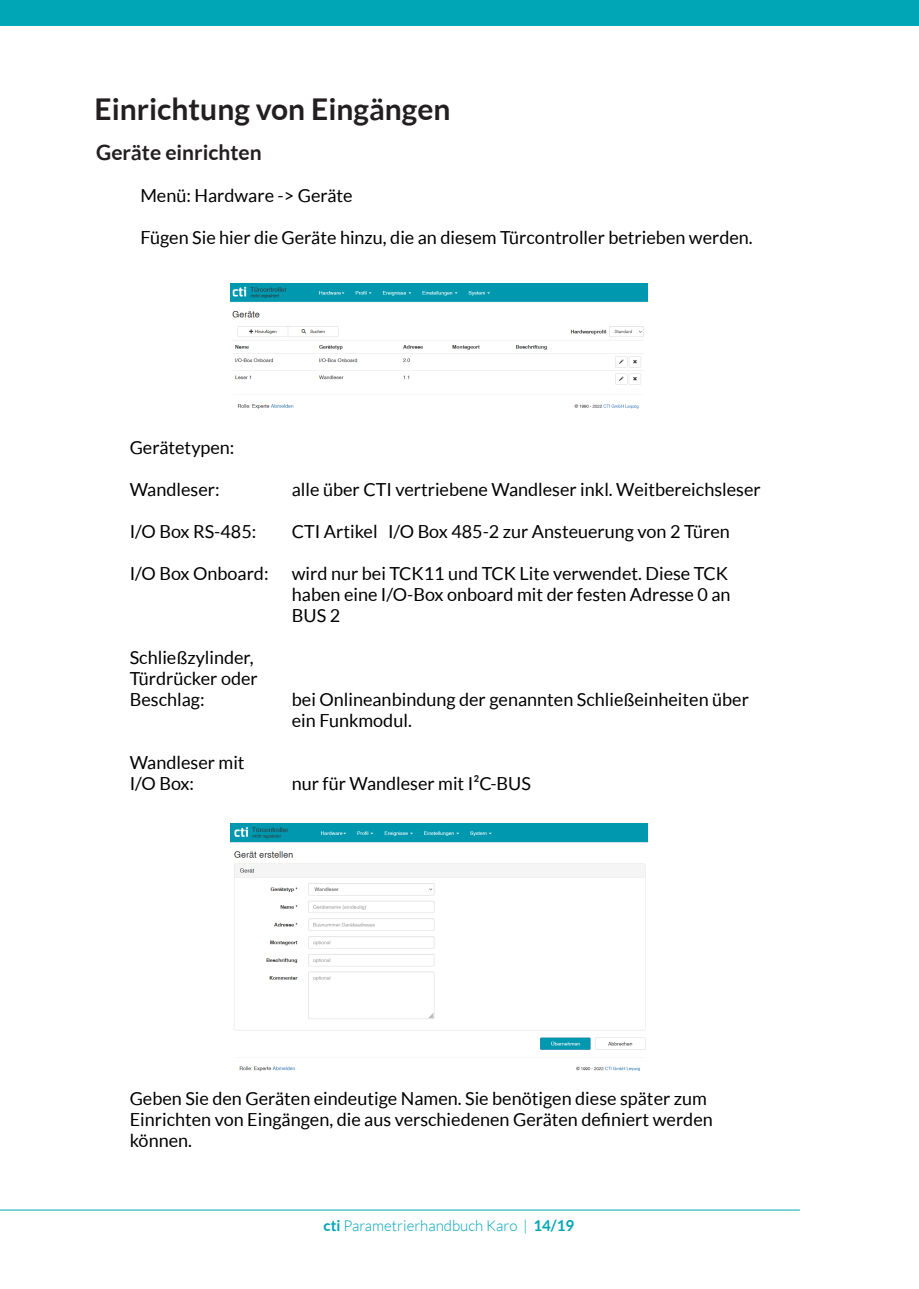
<style>
.page{position:relative;width:919px;height:1289px;background:#fff}
.page>*{position:absolute;margin:0;border:0;box-sizing:border-box;transform-origin:0 0}
.t1{font:700 30px "Lato";color:#231f20}
.t2{font:700 21px "Lato";color:#231f20}
.t3{font:18px/21px "Lato";color:#000002}
.t4{font:300 15px "Lato";color:#00a6b6}
.s1{font-weight:700}
</style>
<div class="page">
<div style="left:0;top:0;width:918px;height:26px;background:#00a6b6"></div>
<hr style="left:0;top:1209px;width:799px;height:1px;background:#00a6b6">
<img style="left:231px;top:823px;width:416px;height:249px">
<img style="left:231px;top:284px;width:416px;height:125px">
<h1 class="t1" style="left:94px;top:96px;width:357px">Einrichtung von Eingängen</h1>
<p class="t2" style="left:96px;top:143px;width:167px">Geräte einrichten</p>
<p class="t3" style="left:140px;top:186px;width:214px">Menü: Hardware -&gt; Geräte</p>
<p class="t3" style="left:140px;top:228px;width:613px">Fügen Sie hier die Geräte hinzu, die an diesem Türcontroller betrieben werden.</p>
<p class="t3" style="left:130px;top:438px;width:106px">Gerätetypen:</p>
<p class="t3" style="left:130px;top:480px;width:91px">Wandleser:</p>
<p class="t3" style="left:292px;top:480px;width:470px">alle über CTI vertriebene Wandleser inkl. Weitbereichsleser</p>
<p class="t3" style="left:130px;top:522px;width:128px">I/O Box RS-485:</p>
<p class="t3" style="left:292px;top:522px;width:439px">CTI Artikel I/O Box 485-2 zur Ansteuerung von 2 Türen</p>
<p class="t3" style="left:130px;top:564px;width:140px">I/O Box Onboard:</p>
<p class="t3" style="left:292px;top:564px;width:440px">wird nur bei TCK11 und TCK Lite verwendet. Diese TCK haben eine I/O-Box onboard mit der festen Adresse 0 an<br>BUS 2</p>
<p class="t3" style="left:130px;top:648px;width:129px">Schließzylinder,<br>Türdrücker oder<br>Beschlag:</p>
<p class="t3" style="left:292px;top:690px;width:458px">bei Onlineanbindung der genannten Schließeinheiten über ein Funkmodul.</p>
<p class="t3" style="left:130px;top:753px;width:116px">Wandleser mit<br>I/O Box:</p>
<p class="t3" style="left:292px;top:774px;width:240px">nur für Wandleser mit I²C-BUS</p>
<p class="t3" style="left:130px;top:1089px;width:584px">Geben Sie den Geräten eindeutige Namen. Sie benötigen diese später zum<br>Einrichten von Eingängen, die aus verschiedenen Geräten definiert werden können.</p>
<p class="t4" style="left:323px;top:1219px;width:252px"><span class="s1">cti</span> Parametrierhandbuch Karo | <span class="s1">14/19</span></p>
</div>
